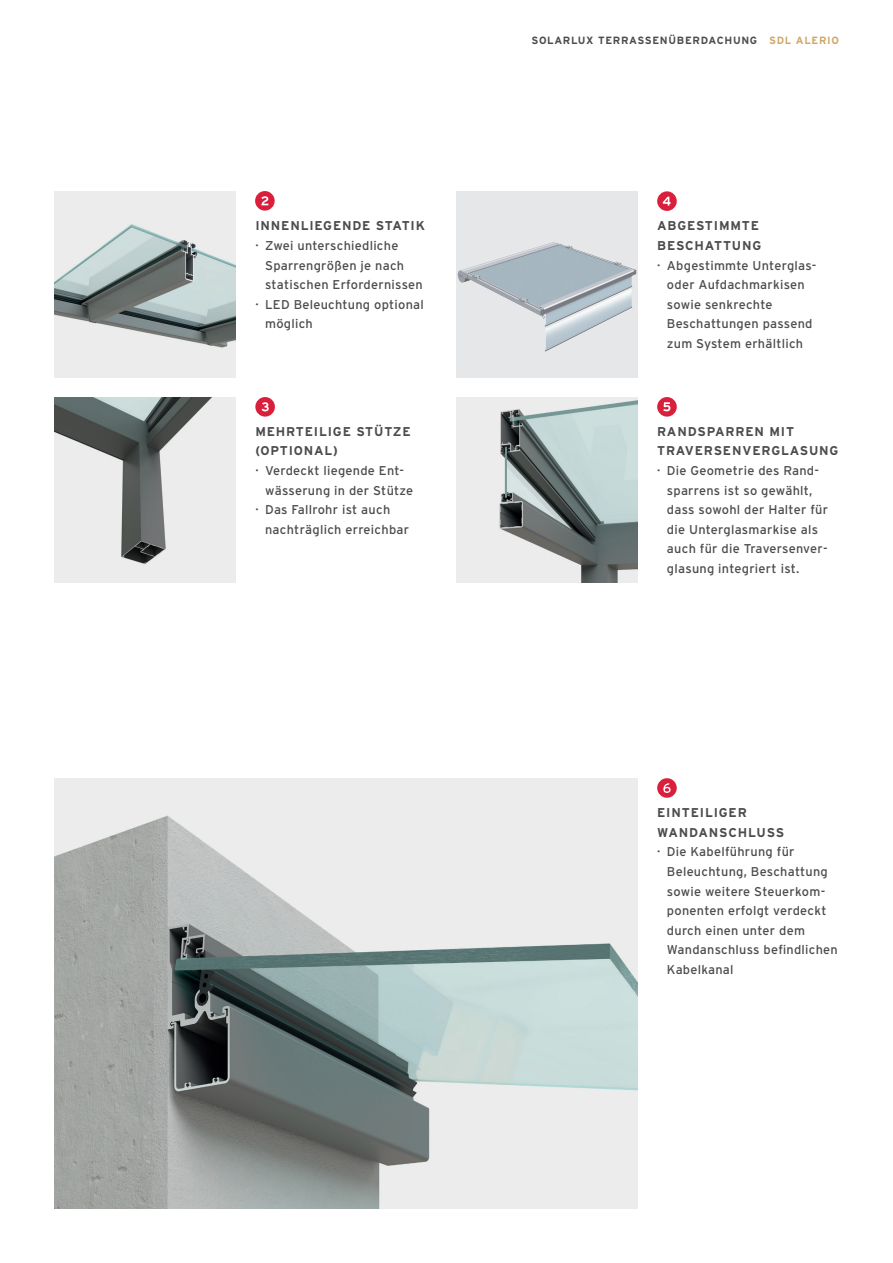
<style>
.page{position:relative;width:893px;height:1263px;background:#fff}
.page>*{position:absolute;margin:0;border:0;box-sizing:border-box;transform-origin:0 0}
.t1{font:12.75px/19.5px "Interstate";letter-spacing:.02em;color:#4b4c4d}
.t2{font:700 12.75px/19.5px "Interstate";letter-spacing:.065em;color:#4b4c4d}
.t3{font:700 10.5px "Interstate";letter-spacing:.065em;color:#4b4c4d}
.s1{color:#cfa868}
</style>
<div class="page">
<img style="left:54px;top:191px;width:182px;height:186px">
<img style="left:456px;top:397px;width:182px;height:186px">
<img style="left:54px;top:397px;width:182px;height:186px">
<img style="left:54px;top:778px;width:584px;height:430px">
<svg style="left:255px;top:191px;width:20px;height:20px"></svg>
<svg style="left:261px;top:196px;width:7px;height:9px"></svg>
<div style="left:255px;top:397px;width:20px;height:20px;background:#da1f3d;border-radius:50%"></div>
<svg style="left:261px;top:402px;width:8px;height:9px"></svg>
<div style="left:657px;top:191px;width:20px;height:20px;background:#da1f3d;border-radius:50%"></div>
<svg style="left:663px;top:197px;width:8px;height:9px"></svg>
<div style="left:657px;top:397px;width:20px;height:20px;background:#da1f3d;border-radius:50%"></div>
<svg style="left:663px;top:402px;width:7px;height:9px"></svg>
<div style="left:657px;top:778px;width:20px;height:20px;background:#da1f3d;border-radius:50%"></div>
<svg style="left:663px;top:783px;width:8px;height:10px"></svg>
<div style="left:456px;top:191px;width:182px;height:186px;background:#e6e7e9"></div>
<img style="left:457px;top:242px;width:179px;height:110px">
<p class="t2" style="left:255px;top:216px;width:171px">INNENLIEGENDE STATIK</p>
<p class="t1" style="left:255px;top:236px;width:145px">· Zwei unterschiedliche</p>
<p class="t1" style="left:265px;top:255px;width:141px">Sparrengrößen je nach</p>
<p class="t1" style="left:265px;top:275px;width:159px">statischen Erfordernissen</p>
<p class="t1" style="left:255px;top:294px;width:170px">· LED Beleuchtung optional</p>
<p class="t1" style="left:265px;top:314px;width:49px">möglich</p>
<p class="t2" style="left:255px;top:421px;width:157px">MEHRTEILIGE STÜTZE (OPTIONAL)</p>
<p class="t1" style="left:255px;top:461px;width:150px">· Verdeckt liegende Ent-</p>
<p class="t1" style="left:265px;top:480px;width:150px">wässerung in der Stütze</p>
<p class="t1" style="left:255px;top:500px;width:136px">· Das Fallrohr ist auch</p>
<p class="t1" style="left:265px;top:519px;width:145px">nachträglich erreichbar</p>
<p class="t3" style="left:531px;top:34px;width:309px">SOLARLUX TERRASSENÜBERDACHUNG <span class="s1">SDL ALERIO</span></p>
<p class="t2" style="left:657px;top:216px;width:106px">ABGESTIMMTE<br>BESCHATTUNG</p>
<p class="t1" style="left:667px;top:255px;width:151px;text-indent:-10px">· Abgestimmte Unterglas&shy;oder Aufdachmarkisen sowie senkrechte<br>Beschattungen passend zum System erhältlich</p>
<p class="t2" style="left:657px;top:421px;width:183px">RANDSPARREN MIT<br>TRAVERSENVERGLASUNG</p>
<p class="t1" style="left:667px;top:461px;width:163px;text-indent:-10px">· Die Geometrie des Rand&shy;sparrens ist so gewählt, dass sowohl der Halter für die Unterglasmarkise als auch für die Traversenver&shy;glasung integriert ist.</p>
<p class="t2" style="left:657px;top:803px;width:129px">EINTEILIGER<br>WANDANSCHLUSS</p>
<p class="t1" style="left:667px;top:842px;width:172px;text-indent:-10px">· Die Kabelführung für<br>Beleuchtung, Beschattung sowie weitere Steuerkom&shy;ponenten erfolgt verdeckt durch einen unter dem<br>Wandanschluss befindlichen<br>Kabelkanal</p>
</div>
